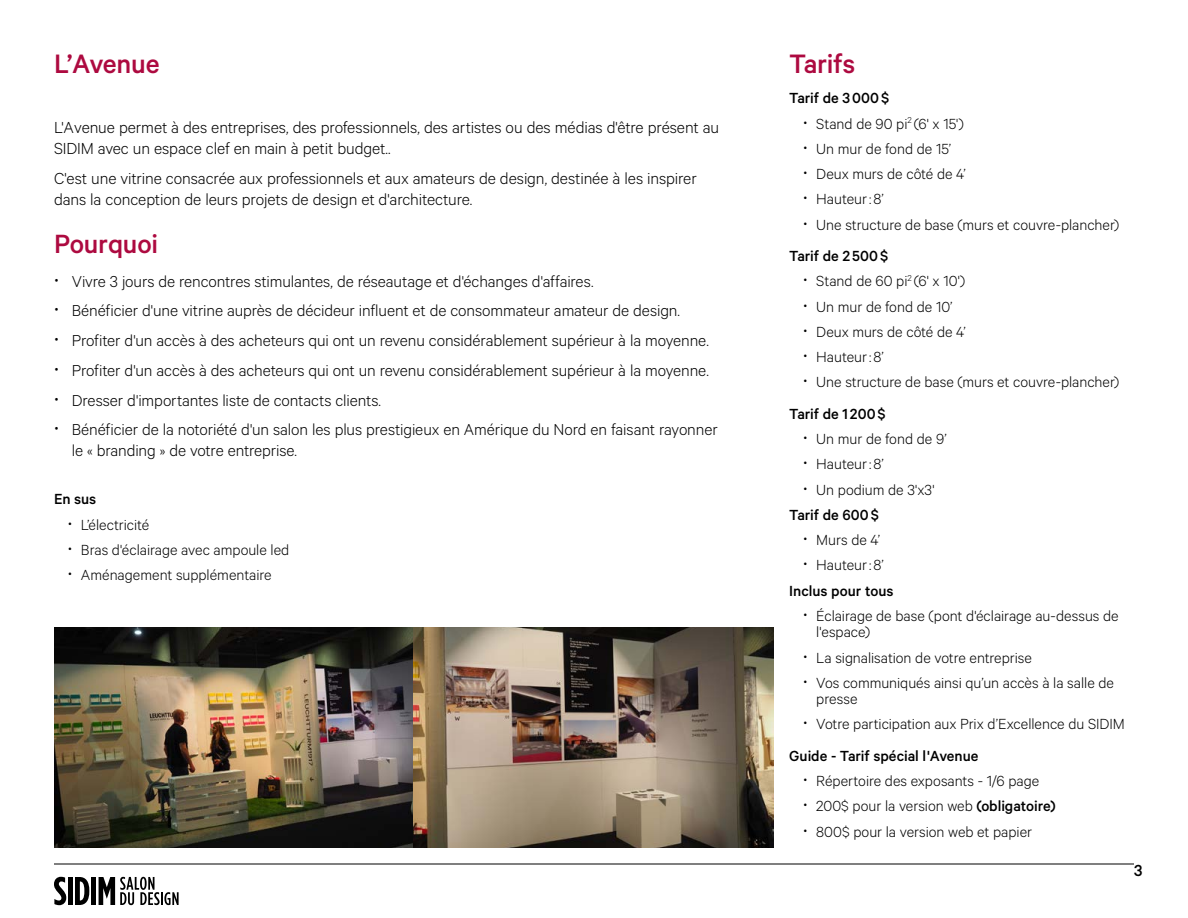
<style>
.page{position:relative;width:1188px;height:918px;background:#fff}
.page>*{position:absolute;margin:0;border:0;box-sizing:border-box;transform-origin:0 0}
.t1{font:500 30px "Calibre";letter-spacing:-.01em;color:#ad0a40}
.t2{font:500 29.7px "Calibre";letter-spacing:-.01em;color:#ad0a40}
.t3{font:300 18px/21px "Calibre";letter-spacing:-.005em;color:#000}
.t4{font:500 18px "Calibre";color:#000}
.t5{font:300 17.85px/29.7px "Calibre";letter-spacing:-.005em;color:#000}
.t6{font:300 16.5px/25.3px "Calibre";color:#000}
.t7{font:500 16.5px "Calibre";letter-spacing:-.005em;color:#000}
.s1{font-weight:500}
</style>
<div class="page">
<svg style="left:54px;top:877px;width:12px;height:28px"></svg>
<hr style="left:68px;top:877px;width:4px;height:28px;background:#000">
<svg style="left:75px;top:877px;width:14px;height:28px"></svg>
<div style="left:91px;top:877px;width:5px;height:28px;background:#000"></div>
<svg style="left:99px;top:877px;width:80px;height:28px"></svg>
<hr style="left:54px;top:864px;width:1080px;height:1px;background:#000">
<img style="left:54px;top:627px;width:719px;height:221px">
<h1 class="t1" style="left:54px;top:47px;width:107px">L’Avenue</h1>
<p class="t3" style="left:54px;top:116px;width:667px">L'Avenue permet à des entreprises, des professionnels, des artistes ou des médias d'être présent au<br>SIDIM avec un espace clef en main à petit budget..</p>
<p class="t3" style="left:54px;top:167px;width:644px">C'est une vitrine consacrée aux professionnels et aux amateurs de design, destinée à les inspirer dans la conception de leurs projets de design et d'architecture.</p>
<h2 class="t2" style="left:54px;top:226px;width:106px">Pourquoi</h2>
<p class="t5" style="left:72px;top:266px;width:647px">Vivre 3 jours de rencontres stimulantes, de réseautage et d'échanges d'affaires.<br>Bénéficier d'une vitrine auprès de décideur influent et de consommateur amateur de design.<br>Profiter d'un accès à des acheteurs qui ont un revenu considérablement supérieur à la moyenne.<br>Profiter d'un accès à des acheteurs qui ont un revenu considérablement supérieur à la moyenne.<br>Dresser d'importantes liste de contacts clients.<br>Bénéficier de la notoriété d'un salon les plus prestigieux en Amérique du Nord en faisant rayonner</p>
<p class="t5" style="left:72px;top:435px;width:227px">le « branding » de votre entreprise.</p>
<p class="t7" style="left:54px;top:490px;width:44px">En sus</p>
<p class="t6" style="left:81px;top:511px;width:210px">L’électricité<br>Bras d'éclairage avec ampoule led<br>Aménagement supplémentaire</p>
<h1 class="t1" style="left:789px;top:47px;width:68px">Tarifs</h1>
<p class="t6" style="left:816px;top:85px;width:304px;text-indent:-27px"><span class="s1">Tarif de 3000$<br></span>Stand de 90 pi<sup>2</sup> (6' x 15')<br>Un mur de fond de 15’<br>Deux murs de côté de 4’<br>Hauteur: 8’<br>Une structure de base (murs et couvre-plancher)</p>
<p class="t6" style="left:816px;top:243px;width:304px;text-indent:-27px"><span class="s1">Tarif de 2 500$<br></span>Stand de 60 pi<sup>2</sup> (6' x 10')<br>Un mur de fond de 10’<br>Deux murs de côté de 4’<br>Hauteur: 8’<br>Une structure de base (murs et couvre-plancher)</p>
<p class="t7" style="left:789px;top:404px;width:98px">Tarif de 1 200$</p>
<p class="t6" style="left:816px;top:426px;width:132px">Un mur de fond de 9’<br>Hauteur: 8’<br>Un podium de 3'x3'</p>
<p class="t7" style="left:789px;top:505px;width:91px">Tarif de 600$</p>
<p class="t6" style="left:816px;top:527px;width:69px">Murs de 4’<br>Hauteur: 8’</p>
<p class="t7" style="left:789px;top:581px;width:106px">Inclus pour tous</p>
<p class="t6" style="left:816px;top:607px;width:304px;line-height:16.2px">Éclairage de base (pont d'éclairage au-dessus de l'espace)</p>
<p class="t6" style="left:816px;top:644px;width:299px">La signalisation de votre entreprise<br>Vos communiqués ainsi qu’un accès à la salle de</p>
<p class="t6" style="left:816px;top:686px;width:310px">presse<br>Votre participation aux Prix d’Excellence du SIDIM</p>
<p class="t7" style="left:789px;top:746px;width:191px">Guide - Tarif spécial l'Avenue</p>
<p class="t6" style="left:816px;top:768px;width:241px">Répertoire des exposants - 1/6 page<br>200$ pour la version web <span class="s1">(obligatoire)<br></span>800$ pour la version web et papier</p>
<p class="t4" style="left:1134px;top:860px;width:10px">3</p>
</div>
